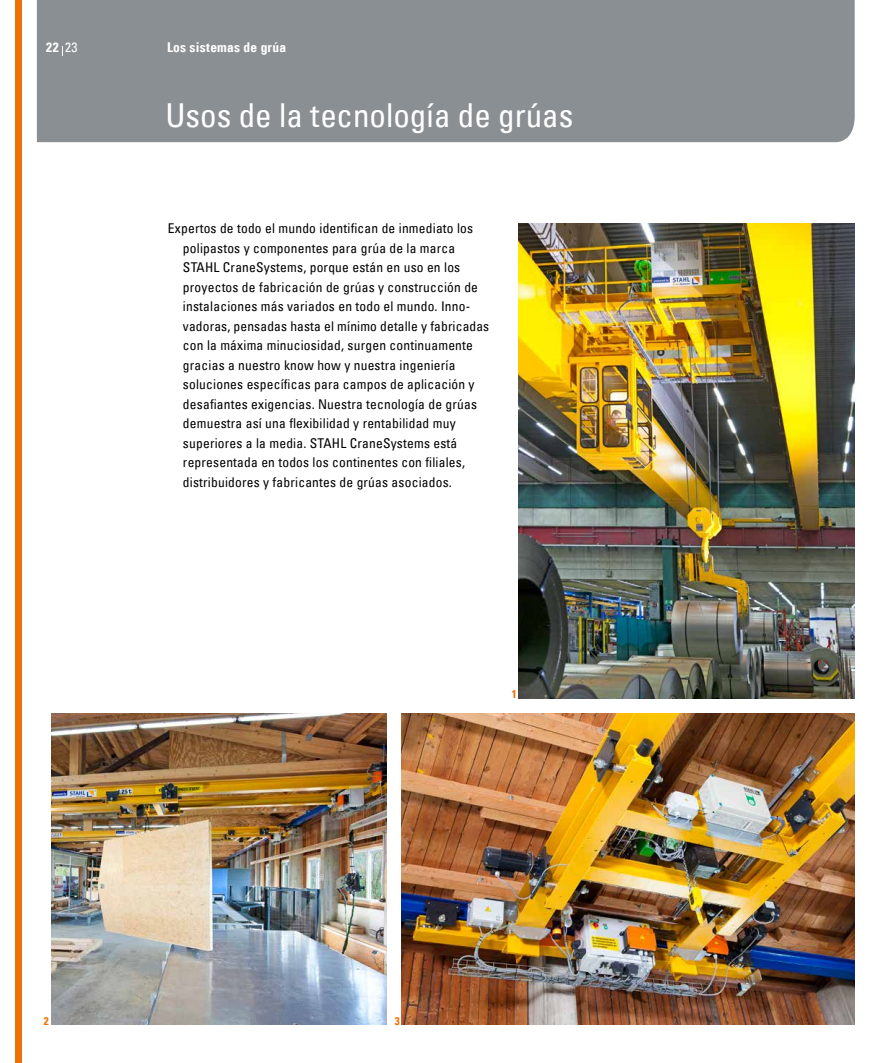
<style>
.page{position:relative;width:893px;height:1063px;background:#fff}
.page>*{position:absolute;margin:0;border:0;box-sizing:border-box;transform-origin:0 0}
.t1{font:condensed 33px "Univers Com 57";color:#fff}
.t2{font:condensed 13.5px/19.5px "Univers Com 57";letter-spacing:.015em;color:#000}
.t3{font:13.5px "Univers Com 67 Bold Cond";letter-spacing:.015em;color:#fff}
.t4{font:11.25px "Univers Com 67 Bold Cond";color:#ee7203}
.s1{font-family:"Univers Com 57";font-stretch:condensed}
</style>
<div class="page">
<div style="left:37px;top:0;width:818px;height:143px;background:#8a8f93"></div>
<div style="left:15px;top:0;width:6px;height:1063px;background:#ee7203"></div>
<img style="left:519px;top:224px;width:336px;height:474px">
<img style="left:51px;top:713px;width:336px;height:312px">
<img style="left:402px;top:713px;width:453px;height:312px">
<p class="t3" style="left:46px;top:39px;width:33px">22 <span class="s1">23</span></p>
<p class="t3" style="left:167px;top:39px;width:121px">Los sistemas de grúa</p>
<h1 class="t1" style="left:165px;top:95px;width:409px">Usos de la tecnología de grúas</h1>
<p class="t2" style="left:183px;top:219px;width:308px;text-indent:-15px">Expertos de todo el mundo identifican de inmediato los polipastos y componentes para grúa de la marca STAHL CraneSystems, porque están en uso en los proyectos de fabricación de grúas y construcción de instalaciones más variados en todo el mundo. Inno&shy;vadoras, pensadas hasta el mínimo detalle y fabricadas con la máxima minuciosidad, surgen continuamente gracias a nuestro know how y nuestra ingeniería soluciones específicas para campos de aplicación y desafiantes exigencias. Nuestra tecnología de grúas demuestra así una flexibilidad y rentabilidad muy superiores a la media. STAHL CraneSystems está representada en todos los continentes con filiales, distribuidores y fabricantes de grúas asociados.</p>
<p class="t4" style="left:512px;top:687px;width:6px">1</p>
<p class="t4" style="left:44px;top:1014px;width:6px">2</p>
<p class="t4" style="left:395px;top:1014px;width:6px">3</p>
</div>
